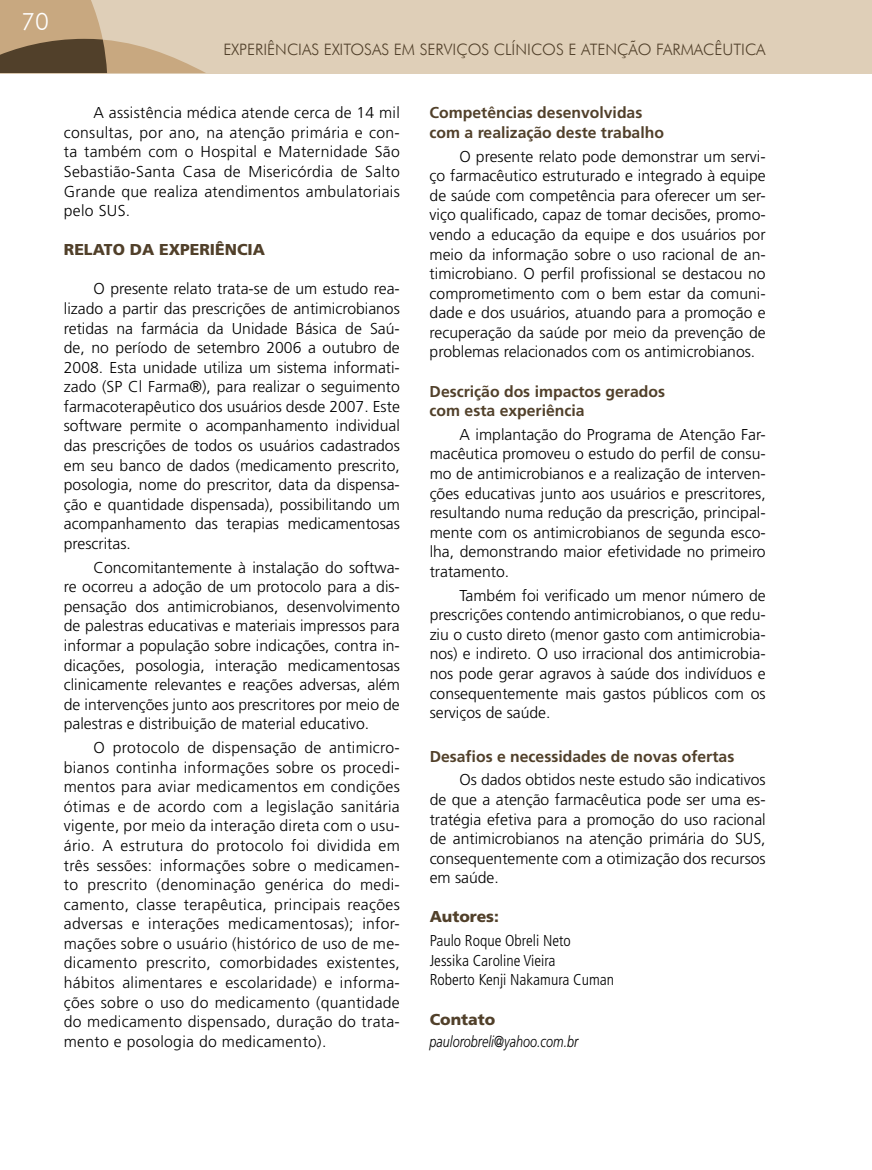
<style>
.page{position:relative;width:872px;height:1170px;background:#fff}
.page>*{position:absolute;margin:0;border:0;box-sizing:border-box;transform-origin:0 0}
.t1{font:300 24px "Futura BT";color:#fff}
.t2{font:300 15.75px/19.5px "Frutiger";color:#000;text-align:justify}
.t3{font:700 15.75px/19.5px "Frutiger";color:#51402a}
.t4{font:300 condensed 15.75px/19.5px "Frutiger";color:#000}
.t5{font:300 15.75px "Futura BT";color:#51402a}
.t6{font:900 15.75px "Frutiger";color:#51402a}
.t7{font:italic 300 15.75px "Frutiger";color:#000;scale:.8 1}
</style>
<div class="page">
<div style="left:0;top:0;width:872px;height:73px;background:#dfcfb8"></div>
<svg style="left:0;top:0;width:206px;height:73px"></svg>
<h1 class="t1" style="left:21px;top:7px;width:29px">70</h1>
<p class="t5" style="left:223px;top:39px;width:544px">EXPERIÊNCIAS EXITOSAS EM SERVIÇOS CLÍNICOS E ATENÇÃO FARMACÊUTICA</p>
<p class="t2" style="left:64px;top:103px;width:337px;text-indent:30px">A assistência médica atende cerca de 14 mil consultas, por ano, na atenção primária e con&shy;ta também com o Hospital e Maternidade São Sebastião-Santa Casa de Misericórdia de Salto Grande que realiza atendimentos ambulatoriais pelo SUS.</p>
<p class="t6" style="left:64px;top:240px;width:203px">RELATO DA EXPERIÊNCIA</p>
<p class="t2" style="left:64px;top:279px;width:337px;text-indent:30px">O presente relato trata-se de um estudo rea&shy;lizado a partir das prescrições de antimicrobianos retidas na farmácia da Unidade Básica de Saú&shy;de, no período de setembro 2006 a outubro de 2008. Esta unidade utiliza um sistema informati&shy;zado (SP Cl Farma®), para realizar o seguimento farmacoterapêutico dos usuários desde 2007. Este software permite o acompanhamento individual das prescrições de todos os usuários cadastrados em seu banco de dados (medicamento prescrito, posologia, nome do prescritor, data da dispensa&shy;ção e quantidade dispensada), possibilitando um acompanhamento das terapias medicamentosas prescritas.</p>
<p class="t2" style="left:64px;top:557px;width:337px;text-indent:30px">Concomitantemente à instalação do softwa&shy;re ocorreu a adoção de um protocolo para a dis&shy;pensação dos antimicrobianos, desenvolvimento de palestras educativas e materiais impressos para informar a população sobre indicações, contra in&shy;dicações, posologia, interação medicamentosas clinicamente relevantes e reações adversas, além de intervenções junto aos prescritores por meio de palestras e distribuição de material educativo.</p>
<p class="t2" style="left:64px;top:738px;width:337px;text-indent:30px">O protocolo de dispensação de antimicro&shy;bianos continha informações sobre os procedi&shy;mentos para aviar medicamentos em condições ótimas e de acordo com a legislação sanitária vigente, por meio da interação direta com o usu&shy;ário. A estrutura do protocolo foi dividida em três sessões: informações sobre o medicamen&shy;to prescrito (denominação genérica do medi&shy;camento, classe terapêutica, principais reações adversas e interações medicamentosas); infor&shy;mações sobre o usuário (histórico de uso de me&shy;dicamento prescrito, comorbidades existentes, hábitos alimentares e escolaridade) e informa&shy;ções sobre o uso do medicamento (quantidade do medicamento dispensado, duração do trata&shy;mento e posologia do medicamento).</p>
<p class="t3" style="left:429px;top:103px;width:236px">Competências desenvolvidas com a realização deste trabalho</p>
<p class="t2" style="left:429px;top:147px;width:337px;text-indent:30px">O presente relato pode demonstrar um servi&shy;ço farmacêutico estruturado e integrado à equipe de saúde com competência para oferecer um ser&shy;viço qualificado, capaz de tomar decisões, promo&shy;vendo a educação da equipe e dos usuários por meio da informação sobre o uso racional de an&shy;timicrobiano. O perfil profissional se destacou no comprometimento com o bem estar da comuni&shy;dade e dos usuários, atuando para a promoção e recuperação da saúde por meio da prevenção de problemas relacionados com os antimicrobianos.</p>
<p class="t3" style="left:429px;top:381px;width:237px">Descrição dos impactos gerados com esta experiência</p>
<p class="t2" style="left:429px;top:425px;width:337px;text-indent:30px">A implantação do Programa de Atenção Far&shy;macêutica promoveu o estudo do perfil de consu&shy;mo de antimicrobianos e a realização de interven&shy;ções educativas junto aos usuários e prescritores, resultando numa redução da prescrição, principal&shy;mente com os antimicrobianos de segunda esco&shy;lha, demonstrando maior efetividade no primeiro tratamento.</p>
<p class="t2" style="left:429px;top:585px;width:337px;text-indent:30px">Também foi verificado um menor número de prescrições contendo antimicrobianos, o que redu&shy;ziu o custo direto (menor gasto com antimicrobia&shy;nos) e indireto. O uso irracional dos antimicrobia&shy;nos pode gerar agravos à saúde dos indivíduos e consequentemente mais gastos públicos com os serviços de saúde.</p>
<p class="t3" style="left:429px;top:746px;width:306px">Desafios e necessidades de novas ofertas</p>
<p class="t2" style="left:429px;top:770px;width:337px;text-indent:30px">Os dados obtidos neste estudo são indicativos de que a atenção farmacêutica pode ser uma es&shy;tratégia efetiva para a promoção do uso racional de antimicrobianos na atenção primária do SUS, consequentemente com a otimização dos recursos em saúde.</p>
<p class="t6" style="left:429px;top:907px;width:71px">Autores:</p>
<p class="t4" style="left:429px;top:931px;width:186px">Paulo Roque Obreli Neto<br>Jessika Caroline Vieira<br>Roberto Kenji Nakamura Cuman</p>
<p class="t6" style="left:429px;top:1009px;width:67px">Contato</p>
<p class="t7" style="left:429px;top:1032px;width:187px">paulorobreli@yahoo.com.br</p>
</div>
